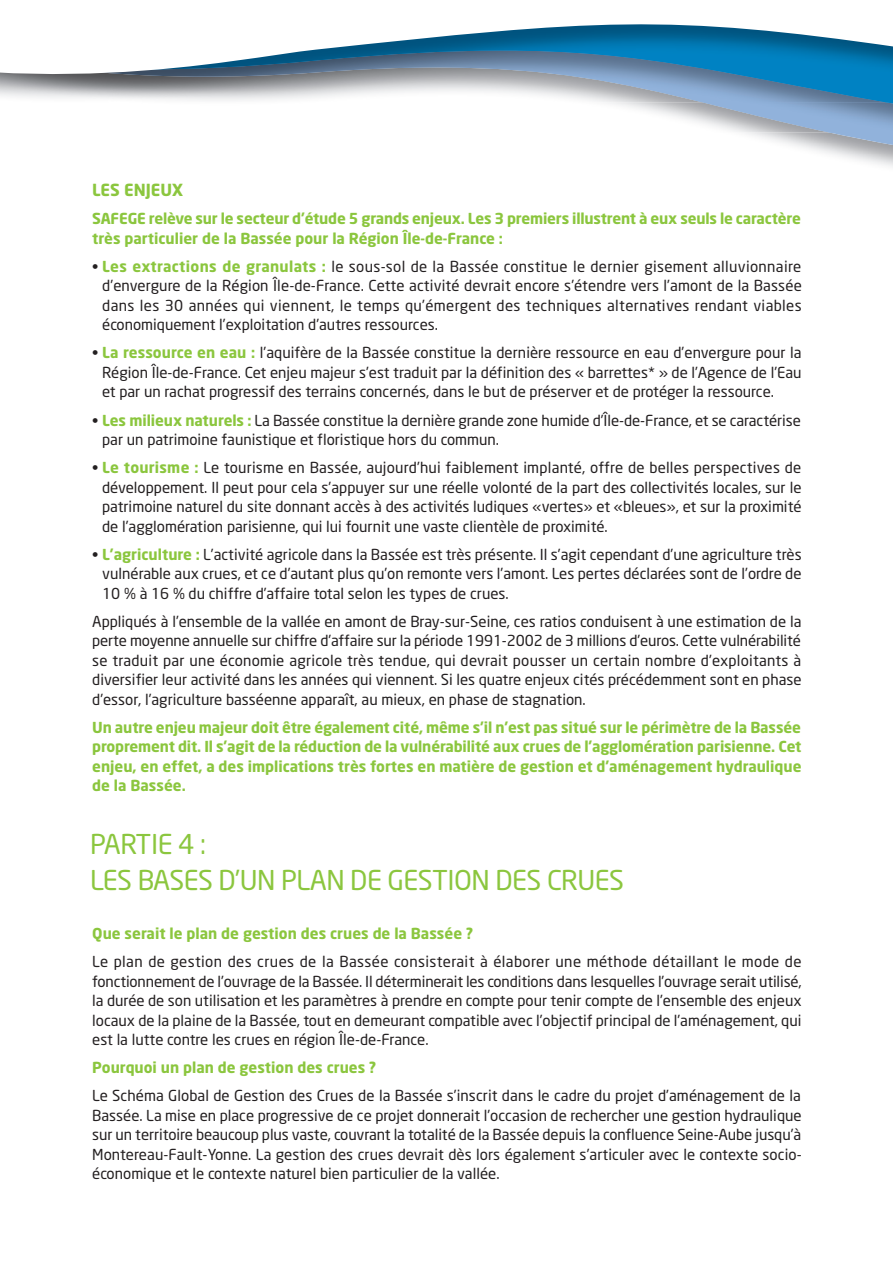
<style>
.page{position:relative;width:893px;height:1263px;background:#fff}
.page>*{position:absolute;margin:0;border:0;box-sizing:border-box;transform-origin:0 0}
.t1{font:27px/36px "Neo Sans";letter-spacing:-.02em;color:#8bc63e}
.t2{font:700 16.5px "Neo Sans";color:#8bc63e}
.t3{font:15px/19.5px "Neo Sans";color:#231f20;text-align:justify}
.t4{font:700 15px/19.5px "Neo Sans";color:#8bc63e}
.s1{font-weight:700;color:#8bc63e}
</style>
<div class="page">
<svg style="left:734px;top:133px;width:159px;height:14px"></svg>
<img style="left:702px;top:107px;width:191px;height:26px">
<svg style="left:0;top:24px;width:893px;height:83px"></svg>
<p class="t2" style="left:92px;top:180px;width:93px">LES ENJEUX</p>
<p class="t4" style="left:92px;top:209px;width:710px">SAFEGE relève sur le secteur d’étude 5 grands enjeux. Les 3 premiers illustrent à eux seuls le caractère très particulier de la Bassée pour la Région Île-de-France :</p>
<p class="t3" style="left:102px;top:256px;width:701px;text-indent:-10px">• <span class="s1">Les extractions de granulats :</span> le sous-sol de la Bassée constitue le dernier gisement alluvionnaire d’envergure de la Région Île-de-France. Cette activité devrait encore s’étendre vers l’amont de la Bassée dans les 30 années qui viennent, le temps qu’émergent des techniques alternatives rendant viables économiquement l’exploitation d’autres ressources.</p>
<p class="t3" style="left:102px;top:343px;width:701px;text-indent:-10px">• <span class="s1">La ressource en eau :</span> l’aquifère de la Bassée constitue la dernière ressource en eau d’envergure pour la Région Île-de-France. Cet enjeu majeur s’est traduit par la définition des « barrettes* » de l’Agence de l’Eau et par un rachat progressif des terrains concernés, dans le but de préserver et de protéger la ressource.</p>
<p class="t3" style="left:102px;top:410px;width:700px;text-indent:-10px">• <span class="s1">Les milieux naturels :</span> La Bassée constitue la dernière grande zone humide d’Île-de-France, et se caractérise par un patrimoine faunistique et floristique hors du commun.</p>
<p class="t3" style="left:102px;top:457px;width:701px;text-indent:-10px">• <span class="s1">Le tourisme :</span> Le tourisme en Bassée, aujourd’hui faiblement implanté, offre de belles perspectives de développement. Il peut pour cela s’appuyer sur une réelle volonté de la part des collectivités locales, sur le patrimoine naturel du site donnant accès à des activités ludiques «vertes» et «bleues», et sur la proximité de l’agglomération parisienne, qui lui fournit une vaste clientèle de proximité.</p>
<p class="t3" style="left:102px;top:544px;width:701px;text-indent:-10px">• <span class="s1">L’agriculture :</span> L’activité agricole dans la Bassée est très présente. Il s’agit cependant d’une agriculture très vulnérable aux crues, et ce d’autant plus qu’on remonte vers l’amont. Les pertes déclarées sont de l’ordre de 10 % à 16 % du chiffre d’affaire total selon les types de crues.</p>
<p class="t3" style="left:92px;top:611px;width:711px">Appliqués à l’ensemble de la vallée en amont de Bray-sur-Seine, ces ratios conduisent à une estimation de la perte moyenne annuelle sur chiffre d’affaire sur la période 1991-2002 de 3 millions d’euros. Cette vulnérabilité se traduit par une économie agricole très tendue, qui devrait pousser un certain nombre d’exploitants à diversifier leur activité dans les années qui viennent. Si les quatre enjeux cités précédemment sont en phase d’essor, l’agriculture basséenne apparaît, au mieux, en phase de stagnation.</p>
<p class="t4" style="left:92px;top:717px;width:711px;text-align:justify">Un autre enjeu majeur doit être également cité, même s’il n’est pas situé sur le périmètre de la Bassée proprement dit. Il s’agit de la réduction de la vulnérabilité aux crues de l’agglomération parisienne. Cet enjeu, en effet, a des implications très fortes en matière de gestion et d’aménagement hydraulique de la Bassée.</p>
<h1 class="t1" style="left:90px;top:825px;width:535px">PARTIE 4 :<br>LES BASES D’UN PLAN DE GESTION DES CRUES</h1>
<p class="t4" style="left:92px;top:923px;width:383px">Que serait le plan de gestion des crues de la Bassée ?</p>
<p class="t3" style="left:92px;top:951px;width:711px">Le plan de gestion des crues de la Bassée consisterait à élaborer une méthode détaillant le mode de fonctionnement de l’ouvrage de la Bassée. Il déterminerait les conditions dans lesquelles l’ouvrage serait utilisé, la durée de son utilisation et les paramètres à prendre en compte pour tenir compte de l’ensemble des enjeux locaux de la plaine de la Bassée, tout en demeurant compatible avec l’objectif principal de l’aménagement, qui est la lutte contre les crues en région Île-de-France.</p>
<p class="t4" style="left:92px;top:1057px;width:286px">Pourquoi un plan de gestion des crues ?</p>
<p class="t3" style="left:92px;top:1085px;width:711px">Le Schéma Global de Gestion des Crues de la Bassée s’inscrit dans le cadre du projet d’aménagement de la Bassée. La mise en place progressive de ce projet donnerait l’occasion de rechercher une gestion hydraulique sur un territoire beaucoup plus vaste, couvrant la totalité de la Bassée depuis la confluence Seine-Aube jusqu’à Montereau-Fault-Yonne. La gestion des crues devrait dès lors également s’articuler avec le contexte socio&shy;économique et le contexte naturel bien particulier de la vallée.</p>
</div>
